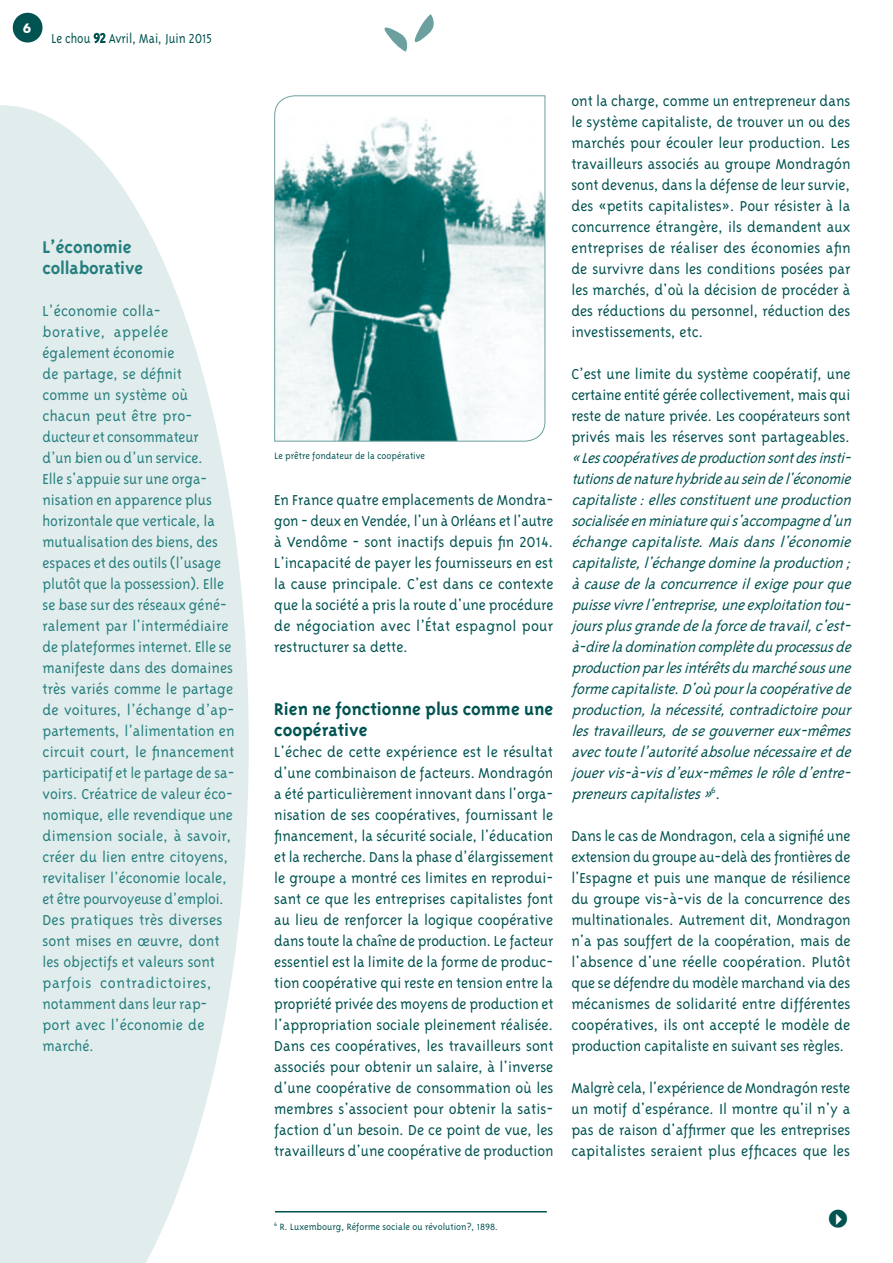
<style>
.page{position:relative;width:893px;height:1263px;background:#fff}
.page>*{position:absolute;margin:0;border:0;box-sizing:border-box;transform-origin:0 0}
.t1{font:700 19.5px/21px "Triplex";color:#005351}
.t2{font:700 19.5px/21px "Triplex";letter-spacing:-.01em;color:#257e7e}
.t3{font:300 16.5px/21px "Triplex";color:#005351;text-align:justify}
.t4{font:300 16.5px/21px "Triplex";color:#257e7e}
.t5{font:italic 300 16.5px/21px "Triplex";color:#005351;text-align:justify}
.t6{font:300 15px "Triplex";color:#005351;scale:.9 1}
.t7{font:700 13.5px "Futura BT";color:#fff}
.t8{font:300 10.5px "Triplex";color:#005351}
.s1{font-style:normal}
</style>
<div class="page">
<div style="left:13px;top:13px;width:30px;height:30px;background:#005351;border-radius:50%"></div>
<svg style="left:93px;top:33px;width:13px;height:11px"></svg>
<svg style="left:384px;top:14px;width:50px;height:38px"></svg>
<hr style="left:275px;top:1211px;width:272px;height:1px;background:#005351">
<svg style="left:274px;top:95px;width:272px;height:347px"></svg>
<svg style="left:0;top:105px;width:249px;height:1158px;fill:#e1ecec"></svg>
<p class="t7" style="left:23px;top:20px;width:10px">6</p>
<p class="t6" style="left:51px;top:30px;width:180px">Le chou 92 Avril, Mai, Juin 2015</p>
<p class="t2" style="left:43px;top:236px;width:102px">L’économie collaborative</p>
<p class="t4" style="left:43px;top:300px;width:194px">L’économie colla-<br>borative, appelée également économie<br>de partage, se définit<br>comme un système où chacun peut être pro&shy;ducteur et consommateur<br>d’un bien ou d’un service.<br>Elle s'appuie sur une orga&shy;nisation en apparence plus horizontale que verticale, la mutualisation des biens, des espaces et des outils (l'usage plutôt que la possession). Elle se base sur des réseaux géné&shy;ralement par l'intermédiaire de plateformes internet. Elle se manifeste dans des domaines très variés comme le partage de voitures, l’échange d’ap&shy;partements, l’alimentation en circuit court, le financement participatif et le partage de sa&shy;voirs. Créatrice de valeur éco&shy;nomique, elle revendique une dimension sociale, à savoir, créer du lien entre citoyens, revitaliser l’économie locale, et être pourvoyeuse d’emploi.<br>Des pratiques très diverses sont mises en œuvre, dont les objectifs et valeurs sont parfois contradictoires, notamment dans leur rap&shy;port avec l’économie de marché.</p>
<p class="t8" style="left:274px;top:449px;width:152px">Le prêtre fondateur de la coopérative</p>
<p class="t3" style="left:274px;top:489px;width:281px">En France quatre emplacements de Mondra&shy;gon - deux en Vendée, l'un à Orléans et l'autre à Vendôme - sont inactifs depuis fin 2014.<br>L'incapacité de payer les fournisseurs en est la cause principale. C'est dans ce contexte que la société a pris la route d'une procédure de négociation avec l’État espagnol pour restructurer sa dette.</p>
<p class="t1" style="left:274px;top:698px;width:281px">Rien ne fonctionne plus comme une coopérative</p>
<p class="t3" style="left:274px;top:741px;width:281px">L'échec de cette expérience est le résultat d'une combinaison de facteurs. Mondragón a été particulièrement innovant dans l'orga&shy;nisation de ses coopératives, fournissant le financement, la sécurité sociale, l'éducation et la recherche. Dans la phase d’élargissement le groupe a montré ces limites en reprodui&shy;sant ce que les entreprises capitalistes font au lieu de renforcer la logique coopérative dans toute la chaîne de production. Le facteur essentiel est la limite de la forme de produc&shy;tion coopérative qui reste en tension entre la propriété privée des moyens de production et l'appropriation sociale pleinement réalisée.<br>Dans ces coopératives, les travailleurs sont associés pour obtenir un salaire, à l'inverse d'une coopérative de consommation où les membres s'associent pour obtenir la satis&shy;faction d'un besoin. De ce point de vue, les travailleurs d'une coopérative de production</p>
<p class="t3" style="left:571px;top:90px;width:281px">ont la charge, comme un entrepreneur dans le système capitaliste, de trouver un ou des marchés pour écouler leur production. Les travailleurs associés au groupe Mondragón sont devenus, dans la défense de leur survie, des «petits capitalistes». Pour résister à la concurrence étrangère, ils demandent aux entreprises de réaliser des économies afin de survivre dans les conditions posées par les marchés, d'où la décision de procéder à des réductions du personnel, réduction des investissements, etc.</p>
<p class="t3" style="left:571px;top:363px;width:281px">C’est une limite du système coopératif, une certaine entité gérée collectivement, mais qui reste de nature privée. Les coopérateurs sont privés mais les réserves sont partageables.</p>
<p class="t5" style="left:571px;top:447px;width:286px">«Lescoopérativesdeproductionsontdesinsti&shy;tutionsdenaturehybrideauseindel'économie capitaliste:ellesconstituentuneproduction socialiséeenminiaturequis'accompagned'un échangecapitaliste.Maisdansl'économie capitaliste,l'échangedominelaproduction; àcausedelaconcurrenceilexigepourque puissevivrel'entreprise,uneexploitationtou&shy;joursplusgrandedelaforcedetravail,c'est&shy;à-direladominationcomplèteduprocessusde productionparlesintérêtsdumarchésousune formecapitaliste.D'oùpourlacoopérativede production,lanécessité,contradictoirepour lestravailleurs,desegouvernereux-mêmes avectoutel’autoritéabsoluenécessaireetde jouervis-à-visd’eux-mêmeslerôled’entre&shy;preneurscapitalistes»<sup>6</sup> <span class="s1">.</span></p>
<p class="t3" style="left:571px;top:825px;width:281px">Dans le cas de Mondragon, cela a signifié une extension du groupe au-delà des frontières de l'Espagne et puis une manque de résilience du groupe vis-à-vis de la concurrence des multinationales. Autrement dit, Mondragon n'a pas souffert de la coopération, mais de l'absence d'une réelle coopération. Plutôt que se défendre du modèle marchand via des mécanismes de solidarité entre différentes coopératives, ils ont accepté le modèle de production capitaliste en suivant ses règles.</p>
<p class="t3" style="left:571px;top:1077px;width:281px">Malgrè cela, l'expérience de Mondragón reste un motif d'espérance. Il montre qu'il n'y a pas de raison d'affirmer que les entreprises capitalistes seraient plus efficaces que les</p>
<p class="t8" style="left:274px;top:1221px;width:225px"><sup>6</sup> R. Luxembourg, Réforme sociale ou révolution?, 1898.</p>
</div>
